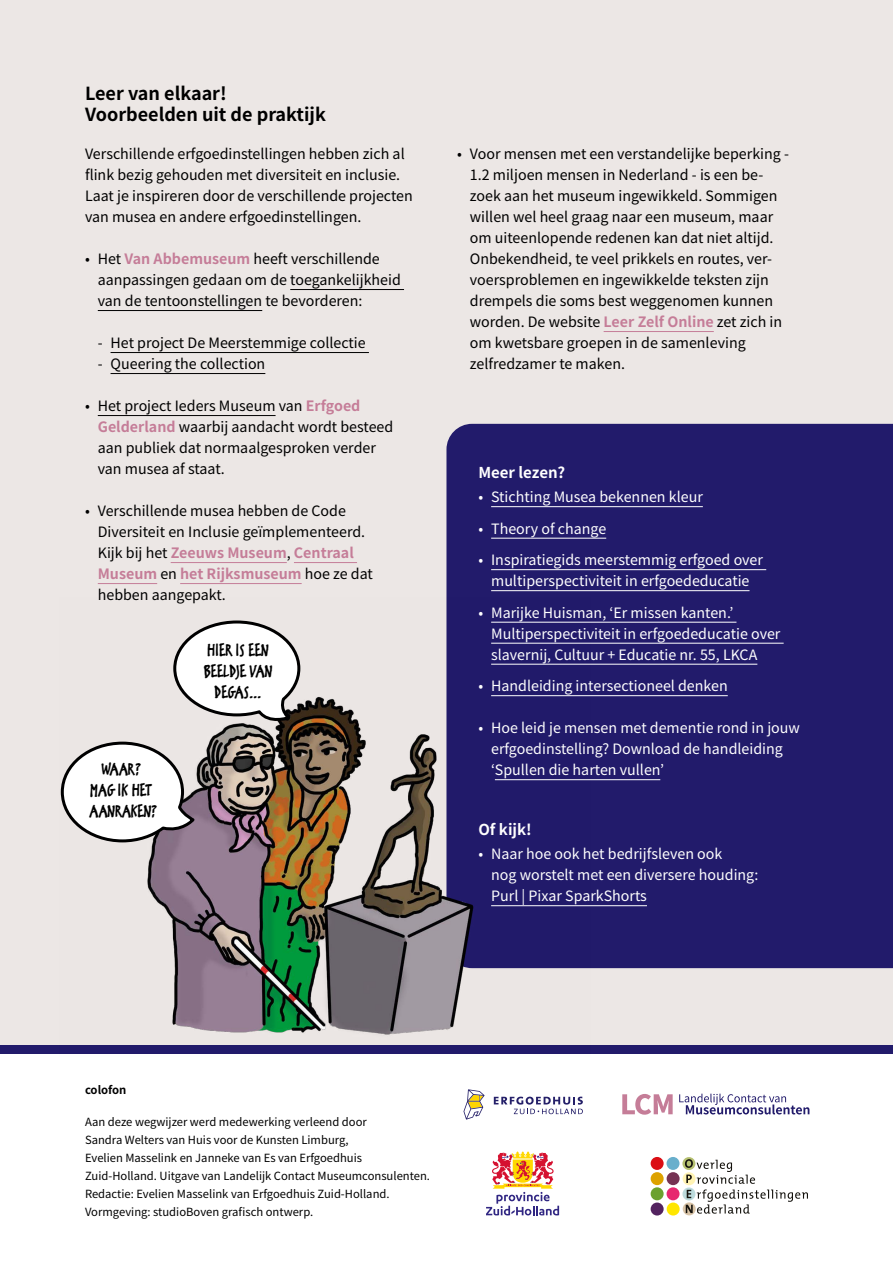
<style>
.page{position:relative;width:893px;height:1263px;background:#ece7e5}
.page>*{position:absolute;margin:0;border:0;box-sizing:border-box;transform-origin:0 0}
.t1{font:19.5px/21px "Erikrighthand Sc Offc Pro";color:#000;text-align:center}
.t2{font:700 18px/21px "Noto Sans JP";color:#000}
.t3{font:700 15px "Noto Sans JP";color:#fff}
.t4{font:14.25px/21px "Noto Sans JP";color:#000}
.t5{font:14.25px/21px "Noto Sans JP";color:#fff}
.t6{font:11.25px/18px "Noto Sans JP";color:#000}
.t7{font:700 11.25px "Noto Sans JP";letter-spacing:-.005em;color:#000}
.s1{font-weight:700;color:#c57d98}
</style>
<div class="page">
<div style="left:0;top:1054px;width:893px;height:209px;background:#fff"></div>
<hr style="left:290px;top:289px;width:114px;height:1px;background:#000">
<hr style="left:98px;top:310px;width:164px;height:1px;background:#000">
<hr style="left:111px;top:352px;width:258px;height:1px;background:#000">
<hr style="left:111px;top:373px;width:154px;height:1px;background:#000">
<hr style="left:98px;top:415px;width:178px;height:1px;background:#000">
<hr style="left:604px;top:331px;width:110px;height:1px;background:#c57d98">
<div style="left:446px;top:424px;width:447px;height:544px;background:#221b6b"></div>
<hr style="left:491px;top:506px;width:212px;height:1px;background:#fff">
<hr style="left:491px;top:538px;width:115px;height:1px;background:#fff">
<hr style="left:491px;top:569px;width:275px;height:1px;background:#fff">
<hr style="left:491px;top:590px;width:258px;height:1px;background:#fff">
<hr style="left:491px;top:622px;width:245px;height:1px;background:#fff">
<hr style="left:491px;top:643px;width:293px;height:1px;background:#fff">
<hr style="left:491px;top:664px;width:266px;height:1px;background:#fff">
<hr style="left:491px;top:695px;width:237px;height:1px;background:#fff">
<hr style="left:495px;top:779px;width:165px;height:1px;background:#fff">
<hr style="left:491px;top:905px;width:156px;height:1px;background:#fff">
<hr style="left:171px;top:562px;width:116px;height:1px;background:#c57d98">
<hr style="left:294px;top:562px;width:63px;height:1px;background:#c57d98">
<hr style="left:98px;top:583px;width:59px;height:1px;background:#c57d98">
<hr style="left:180px;top:583px;width:122px;height:1px;background:#c57d98">
<div style="left:0;top:1045px;width:893px;height:9px;background:#221b6b"></div>
<svg style="left:463px;top:1089px;width:22px;height:31px"></svg>
<svg style="left:494px;top:1096px;width:89px;height:18px"></svg>
<svg style="left:486px;top:1151px;width:73px;height:64px"></svg>
<img style="left:147px;top:597px;width:444px;height:438px">
<svg style="left:60px;top:740px;width:136px;height:104px"></svg>
<svg style="left:172px;top:619px;width:130px;height:105px"></svg>
<svg style="left:679px;top:1094px;width:130px;height:20px"></svg>
<svg style="left:622px;top:1094px;width:51px;height:21px"></svg>
<div style="left:666px;top:1157px;width:13px;height:13px;background:#69afcc;border-radius:50%"></div>
<div style="left:651px;top:1157px;width:13px;height:13px;background:#db0e15;border-radius:50%"></div>
<div style="left:667px;top:1172px;width:13px;height:13px;background:#763353;border-radius:50%"></div>
<div style="left:651px;top:1172px;width:13px;height:13px;background:#dda200;border-radius:50%"></div>
<div style="left:667px;top:1187px;width:12px;height:13px;background:#e7286f;border-radius:50%"></div>
<div style="left:651px;top:1187px;width:13px;height:13px;background:#6ba12f;border-radius:50%"></div>
<div style="left:667px;top:1202px;width:13px;height:13px;background:#ffe600;border-radius:50%"></div>
<div style="left:651px;top:1202px;width:13px;height:13px;background:#53235f;border-radius:50%"></div>
<svg style="left:682px;top:1157px;width:13px;height:13px"></svg>
<div style="left:683px;top:1172px;width:13px;height:13px;background:#fff3b4;border-radius:50%"></div>
<svg style="left:682px;top:1187px;width:13px;height:13px"></svg>
<div style="left:683px;top:1202px;width:13px;height:13px;background:#d9c4a7;border-radius:50%"></div>
<svg style="left:685px;top:1159px;width:123px;height:55px"></svg>
<p class="t2" style="left:85px;top:84px;width:242px">Leer van elkaar!<br>Voorbeelden uit de praktijk</p>
<p class="t4" style="left:85px;top:144px;width:329px">Verschillende erfgoedinstellingen hebben zich al flink bezig gehouden met diversiteit en inclusie.<br>Laat je inspireren door de verschillende projecten van musea en andere erfgoedinstellingen.</p>
<p class="t4" style="left:98px;top:249px;width:305px;text-indent:-13px">• Het <span class="s1">Van Abbemuseum</span> heeft verschillende aanpassingen gedaan om de toegankelijkheid van de tentoonstellingen te bevorderen:</p>
<p class="t4" style="left:98px;top:333px;width:269px">- Het project De Meerstemmige collectie</p>
<p class="t4" style="left:98px;top:354px;width:169px">- Queering the collection</p>
<p class="t4" style="left:98px;top:396px;width:297px;text-indent:-13px">• Het project Ieders Museum van <span class="s1">Erfgoed Gelderland</span> waarbij aandacht wordt besteed aan publiek dat normaalgesproken verder van musea af staat.</p>
<p class="t4" style="left:98px;top:501px;width:277px;text-indent:-13px">• Verschillende musea hebben de Code Diversiteit en Inclusie geïmplementeerd.<br>Kijk bij het <span class="s1">Zeeuws Museum</span>, <span class="s1">Centraal Museum</span> en <span class="s1">het Rijksmuseum</span> hoe ze dat hebben aangepakt.</p>
<h1 class="t1" style="left:89px;top:759px;width:69px">WAAR?<br>MAG IK HET<br>AANRAKEN?</h1>
<h1 class="t1" style="left:203px;top:640px;width:70px">HIER IS EEN<br>BEELDJE VAN<br>DEGAS...</h1>
<p class="t4" style="left:470px;top:144px;width:321px;text-indent:-13px">• Voor mensen met een verstandelijke beperking - 1.2 miljoen mensen in Nederland - is een be&shy;zoek aan het museum ingewikkeld. Sommigen willen wel heel graag naar een museum, maar om uiteenlopende redenen kan dat niet altijd.<br>Onbekendheid, te veel prikkels en routes, ver&shy;voersproblemen en ingewikkelde teksten zijn drempels die soms best weggenomen kunnen worden. De website <span class="s1">Leer Zelf Online</span> zet zich in om kwetsbare groepen in de samenleving zelfredzamer te maken.</p>
<p class="t3" style="left:478px;top:464px;width:88px">Meer lezen?</p>
<p class="t5" style="left:478px;top:487px;width:226px">• Stichting Musea bekennen kleur</p>
<p class="t5" style="left:478px;top:518px;width:129px">• Theory of change</p>
<p class="t5" style="left:478px;top:550px;width:286px;text-align:center">• Inspiratiegids meerstemmig erfgoed over multiperspectiviteit in erfgoededucatie</p>
<p class="t5" style="left:491px;top:602px;width:291px;text-indent:-13px">• Marijke Huisman, ‘Er missen kanten.’<br>Multiperspectiviteit in erfgoededucatie over slavernij, Cultuur + Educatie nr. 55, LKCA</p>
<p class="t5" style="left:478px;top:676px;width:251px">• Handleiding intersectioneel denken</p>
<p class="t5" style="left:491px;top:718px;width:310px;text-indent:-13px">• Hoe leid je mensen met dementie rond in jouw erfgoedinstelling? Download de handleiding ‘Spullen die harten vullen’</p>
<p class="t3" style="left:478px;top:821px;width:55px">Of kijk!</p>
<p class="t5" style="left:491px;top:844px;width:269px;text-indent:-13px">• Naar hoe ook het bedrijfsleven ook<br>nog worstelt met een diversere houding:<br>Purl | Pixar SparkShorts</p>
<p class="t7" style="left:85px;top:1084px;width:43px">colofon</p>
<p class="t6" style="left:85px;top:1113px;width:347px">Aan deze wegwijzer werd medewerking verleend door<br>Sandra Welters van Huis voor de Kunsten Limburg,<br>Evelien Masselink en Janneke van Es van Erfgoedhuis Zuid-Holland. Uitgave van Landelijk Contact Museumconsulenten.<br>Redactie: Evelien Masselink van Erfgoedhuis Zuid-Holland.<br>Vormgeving: studioBoven grafisch ontwerp.</p>
</div>
